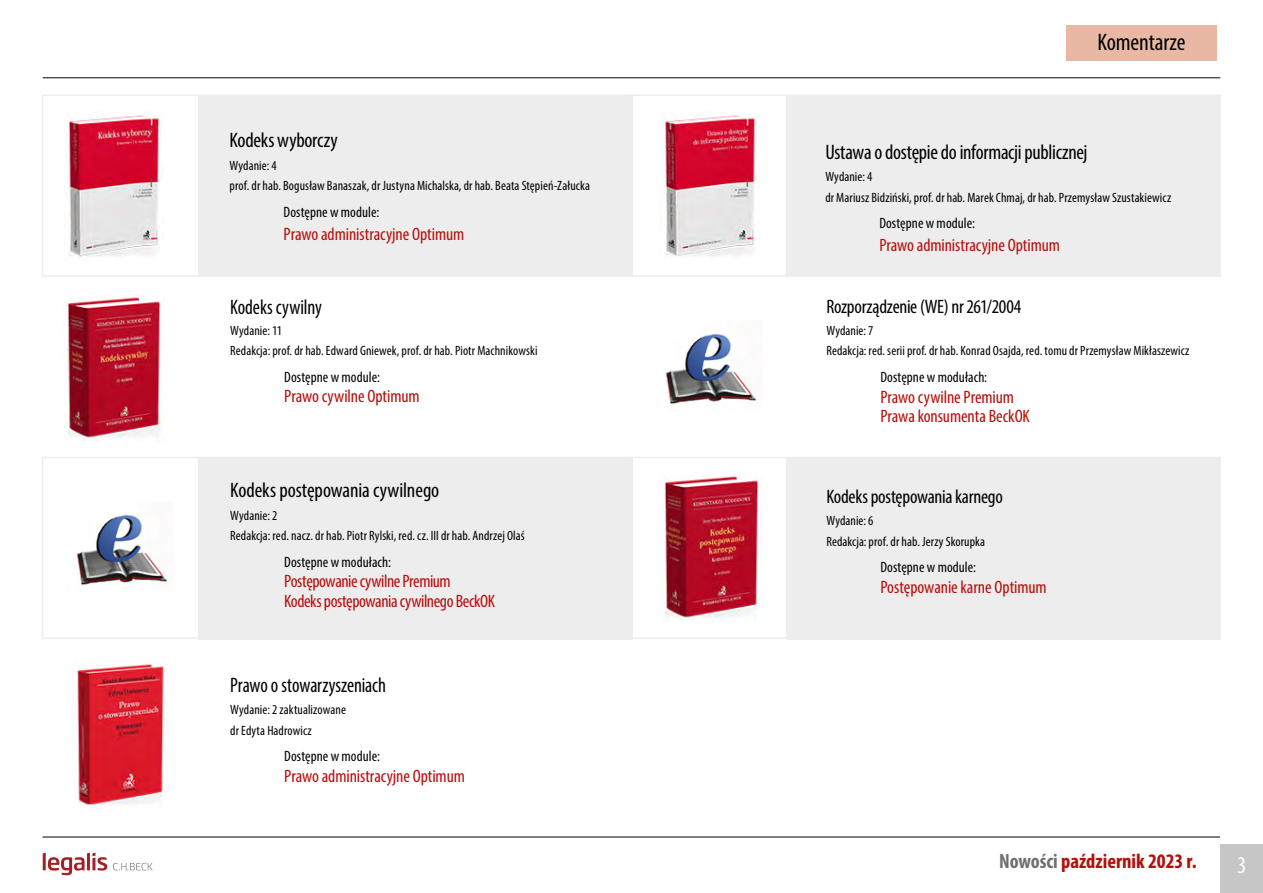
<style>
.page{position:relative;width:1263px;height:893px;background:#fff}
.page>*{position:absolute;margin:0;border:0;box-sizing:border-box;transform-origin:0 0}
.t1{font:condensed 24px "Myriad Pro";letter-spacing:-.005em;color:#000}
.t2{font:condensed 24px "Myriad Pro";color:#fff}
.t3{font:condensed 21px "Myriad Pro";letter-spacing:-.005em;color:#000}
.t4{font:condensed 21px "Myriad Pro";letter-spacing:-.005em;color:#000;scale:.93 1}
.t5{font:700 condensed 20.7px "Myriad Pro";color:#b50e0b}
.t6{font:condensed 19.5px "Myriad Pro";letter-spacing:-.015em;color:#000}
.t7{font:condensed 18px/19.5px "Myriad Pro";letter-spacing:-.005em;color:#b50e0b}
.t8{font:condensed 18px/19.5px "Myriad Pro";letter-spacing:-.025em;color:#b50e0b}
.t9{font:condensed 15px "Myriad Pro";letter-spacing:.005em;color:#000}
.t10{font:condensed 13.5px/20.4px "Myriad Pro";letter-spacing:.005em;color:#000}
.s1{color:#706f6f}
</style>
<div class="page">
<hr style="left:43px;top:837px;width:1177px;height:1px;background:#000">
<hr style="left:43px;top:78px;width:1177px;height:1px;background:#000">
<div style="left:1220px;top:845px;width:43px;height:48px;background:#c6c6c6"></div>
<div style="left:42px;top:94px;width:591px;height:183px;border:2px solid #ededed"></div>
<div style="left:198px;top:96px;width:435px;height:181px;background:#ededed"></div>
<div style="left:787px;top:96px;width:434px;height:181px;background:#ededed"></div>
<div style="left:787px;top:458px;width:434px;height:181px;background:#ededed"></div>
<div style="left:1066px;top:26px;width:151px;height:35px;background:#e8b8a4"></div>
<svg style="left:43px;top:853px;width:64px;height:22px"></svg>
<svg style="left:113px;top:863px;width:40px;height:7px"></svg>
<div style="left:198px;top:458px;width:435px;height:181px;background:#ededed"></div>
<img style="left:665px;top:333px;width:92px;height:71px">
<img style="left:76px;top:514px;width:92px;height:71px">
<img style="left:66px;top:111px;width:95px;height:146px">
<img style="left:664px;top:111px;width:93px;height:146px">
<img style="left:63px;top:295px;width:102px;height:145px">
<img style="left:663px;top:474px;width:98px;height:146px">
<img style="left:76px;top:664px;width:91px;height:145px">
<h2 class="t3" style="left:230px;top:128px;width:110px">Kodeks wyborczy</h2>
<p class="t10" style="left:230px;top:155px;width:362px">Wydanie: 4<br>prof. dr hab. Bogusław Banaszak, dr Justyna Michalska, dr hab. Beata Stępień-Załucka</p>
<p class="t9" style="left:284px;top:203px;width:97px">Dostępne w module:</p>
<h3 class="t7" style="left:284px;top:224px;width:182px">Prawo administracyjne Optimum</h3>
<h2 class="t4" style="left:230px;top:295px;width:100px">Kodeks cywilny</h2>
<p class="t10" style="left:230px;top:320px;width:309px">Wydanie: 11<br>Redakcja: prof. dr hab. Edward Gniewek, prof. dr hab. Piotr Machnikowski</p>
<p class="t9" style="left:284px;top:368px;width:97px">Dostępne w module:</p>
<h3 class="t7" style="left:284px;top:387px;width:137px">Prawo cywilne Optimum</h3>
<h2 class="t3" style="left:230px;top:478px;width:211px">Kodeks postępowania cywilnego</h2>
<p class="t10" style="left:230px;top:505px;width:296px">Wydanie: 2<br>Redakcja: red. nacz. dr hab. Piotr Rylski, red. cz. III dr hab. Andrzej Olaś</p>
<p class="t9" style="left:284px;top:553px;width:108px">Dostępne w modułach:</p>
<h3 class="t8" style="left:284px;top:571px;width:212px">Postępowanie cywilne Premium<br>Kodeks postępowania cywilnego BeckOK</h3>
<h2 class="t4" style="left:230px;top:672px;width:169px">Prawo o stowarzyszeniach</h2>
<p class="t10" style="left:230px;top:699px;width:117px">Wydanie: 2 zaktualizowane dr Edyta Hadrowicz</p>
<p class="t9" style="left:284px;top:747px;width:97px">Dostępne w module:</p>
<h3 class="t7" style="left:284px;top:766px;width:182px">Prawo administracyjne Optimum</h3>
<h1 class="t1" style="left:1097px;top:28px;width:90px">Komentarze</h1>
<h2 class="t3" style="left:825px;top:139px;width:264px">Ustawa o dostępie do informacji publicznej</h2>
<p class="t10" style="left:825px;top:166px;width:347px">Wydanie: 4<br>dr Mariusz Bidziński, prof. dr hab. Marek Chmaj, dr hab. Przemysław Szustakiewicz</p>
<p class="t9" style="left:879px;top:214px;width:97px">Dostępne w module:</p>
<h3 class="t7" style="left:879px;top:235px;width:182px">Prawo administracyjne Optimum</h3>
<h3 class="t6" style="left:826px;top:294px;width:196px">Rozporządzenie (WE) nr 261/2004</h3>
<p class="t10" style="left:826px;top:320px;width:365px">Wydanie: 7<br>Redakcja: red. serii prof. dr hab. Konrad Osajda, red. tomu dr Przemysław Mikłaszewicz</p>
<p class="t9" style="left:880px;top:368px;width:108px">Dostępne w modułach:</p>
<h3 class="t7" style="left:880px;top:387px;width:151px">Prawo cywilne Premium<br>Prawa konsumenta BeckOK</h3>
<h3 class="t6" style="left:826px;top:485px;width:178px">Kodeks postępowania karnego</h3>
<p class="t10" style="left:826px;top:511px;width:160px">Wydanie: 6<br>Redakcja: prof. dr hab. Jerzy Skorupka</p>
<p class="t9" style="left:880px;top:558px;width:97px">Dostępne w module:</p>
<h3 class="t7" style="left:880px;top:577px;width:168px">Postępowanie karne Optimum</h3>
<h3 class="t5" style="left:999px;top:848px;width:199px"><span class="s1">Nowości</span> październik 2023 r.</h3>
<h1 class="t2" style="left:1237px;top:851px;width:11px">3</h1>
</div>
